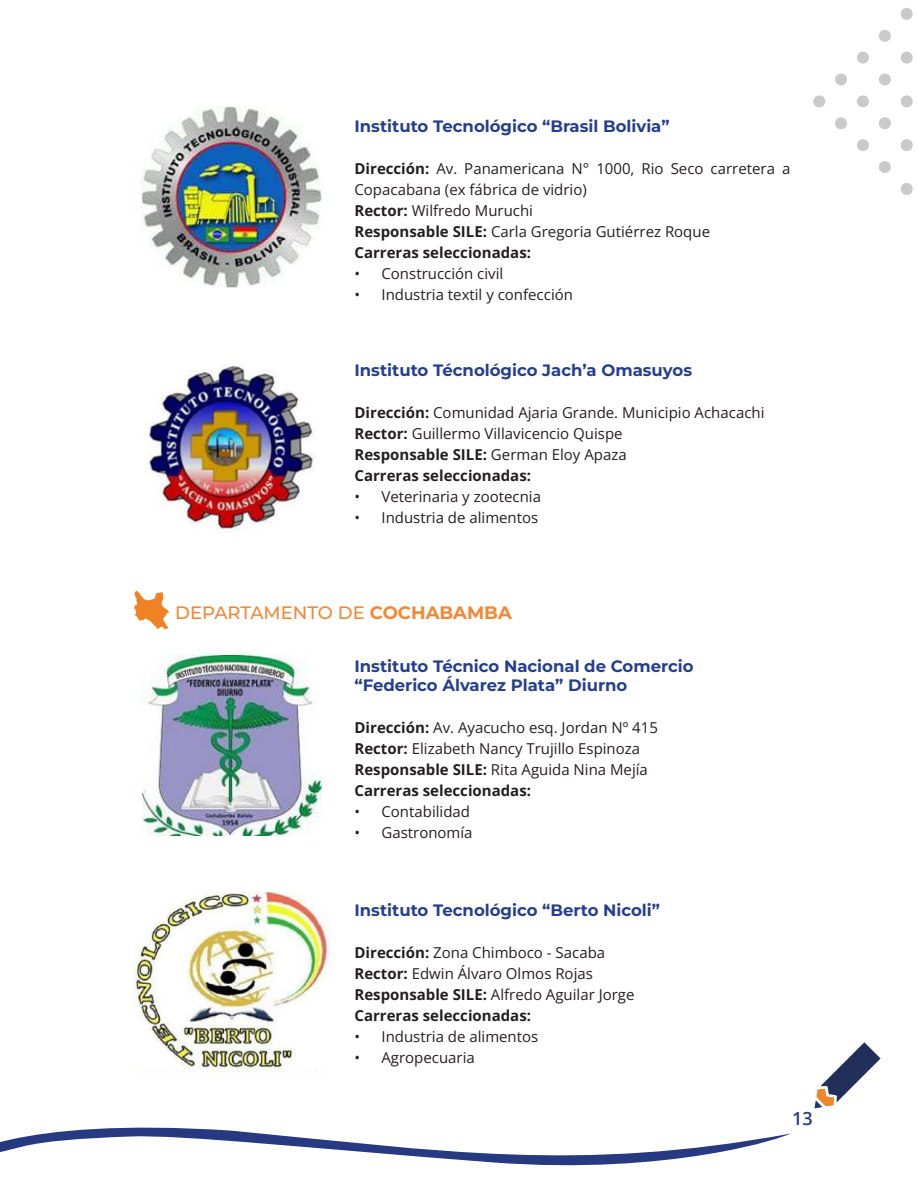
<style>
.page{position:relative;width:918px;height:1188px;background:#fff}
.page>*{position:absolute;margin:0;border:0;box-sizing:border-box;transform-origin:0 0}
.t1{font:500 18px "Montserrat";color:#f58634}
.t2{font:600 18px "Open Sans";color:#273a81}
.t3{font:700 16.5px/19.8px "Montserrat";color:#253f8e}
.t4{font:15px/21px "Open Sans";color:#231f20}
.s1{font-weight:700}
</style>
<div class="page">
<svg style="left:0;top:1127px;width:790px;height:39px"></svg>
<svg style="left:814px;top:1042px;width:67px;height:66px"></svg>
<svg style="left:900px;top:8px;width:13px;height:12px"></svg>
<svg style="left:879px;top:29px;width:12px;height:13px"></svg>
<svg style="left:900px;top:51px;width:13px;height:13px"></svg>
<svg style="left:857px;top:51px;width:12px;height:13px"></svg>
<svg style="left:879px;top:73px;width:12px;height:13px"></svg>
<svg style="left:900px;top:95px;width:13px;height:13px"></svg>
<svg style="left:835px;top:73px;width:12px;height:13px"></svg>
<svg style="left:857px;top:95px;width:12px;height:13px"></svg>
<svg style="left:879px;top:117px;width:12px;height:13px"></svg>
<svg style="left:900px;top:139px;width:13px;height:12px"></svg>
<svg style="left:813px;top:95px;width:12px;height:13px"></svg>
<svg style="left:835px;top:117px;width:12px;height:13px"></svg>
<svg style="left:857px;top:139px;width:12px;height:12px"></svg>
<svg style="left:879px;top:161px;width:12px;height:12px"></svg>
<svg style="left:900px;top:183px;width:13px;height:12px"></svg>
<img style="left:142px;top:107px;width:180px;height:181px">
<img style="left:145px;top:364px;width:168px;height:168px">
<img style="left:143px;top:655px;width:179px;height:180px">
<svg style="left:134px;top:590px;width:35px;height:39px"></svg>
<img style="left:134px;top:893px;width:196px;height:179px">
<p class="t3" style="left:355px;top:116px;width:317px">Instituto Tecnológico “Brasil Bolivia”</p>
<p class="t4" style="left:355px;top:158px;width:437px"><span class="s1">Dirección:</span> Av. Panamericana N° 1000, Rio Seco carretera a Copacabana (ex fábrica de vidrio)<br><span class="s1">Rector:</span> Wilfredo Muruchi<br><span class="s1">Responsable SILE:</span> Carla Gregoria Gutiérrez Roque<br><span class="s1">Carreras seleccionadas:</span></p>
<p class="t4" style="left:355px;top:263px;width:150px">• Construcción civil</p>
<p class="t4" style="left:355px;top:284px;width:220px">• Industria textil y confección</p>
<p class="t3" style="left:355px;top:360px;width:339px">Instituto Técnológico Jach’a Omasuyos</p>
<p class="t4" style="left:355px;top:402px;width:411px"><span class="s1">Dirección:</span> Comunidad Ajaria Grande. Municipio Achacachi <span class="s1">Rector:</span> Guillermo Villavicencio Quispe<br><span class="s1">Responsable SILE:</span> German Eloy Apaza<br><span class="s1">Carreras seleccionadas:</span></p>
<p class="t4" style="left:355px;top:486px;width:188px">• Veterinaria y zootecnia</p>
<p class="t4" style="left:355px;top:507px;width:185px">• Industria de alimentos</p>
<p class="t1" style="left:175px;top:601px;width:338px">DEPARTAMENTO DE <span class="s1">COCHABAMBA</span></p>
<p class="t3" style="left:355px;top:655px;width:341px">Instituto Técnico Nacional de Comercio “Federico Álvarez Plata” Diurno</p>
<p class="t4" style="left:355px;top:717px;width:305px"><span class="s1">Dirección:</span> Av. Ayacucho esq. Jordan Nº 415<br><span class="s1">Rector:</span> Elizabeth Nancy Trujillo Espinoza <span class="s1">Responsable SILE:</span> Rita Aguida Nina Mejía <span class="s1">Carreras seleccionadas:</span></p>
<p class="t4" style="left:355px;top:801px;width:117px">• Contabilidad</p>
<p class="t4" style="left:355px;top:822px;width:120px">• Gastronomía</p>
<p class="t3" style="left:355px;top:900px;width:307px">Instituto Tecnológico “Berto Nicoli”</p>
<p class="t4" style="left:355px;top:942px;width:281px"><span class="s1">Dirección:</span> Zona Chimboco - Sacaba <span class="s1">Rector:</span> Edwin Álvaro Olmos Rojas <span class="s1">Responsable SILE:</span> Alfredo Aguilar Jorge <span class="s1">Carreras seleccionadas:</span></p>
<p class="t4" style="left:355px;top:1026px;width:185px">• Industria de alimentos</p>
<p class="t4" style="left:355px;top:1047px;width:122px">• Agropecuaria</p>
<p class="t2" style="left:792px;top:1106px;width:22px">13</p>
</div>
